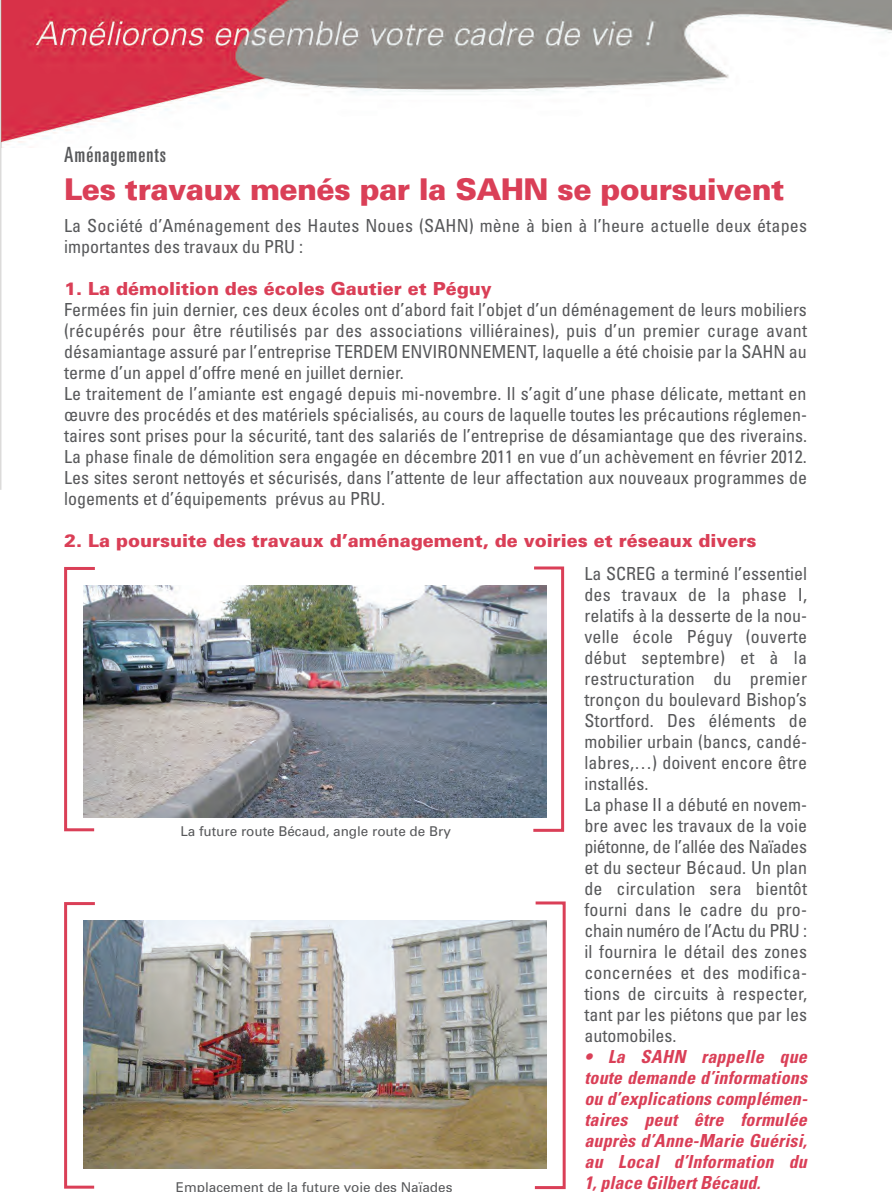
<style>
.page{position:relative;width:892px;height:1192px;background:#fff}
.page>*{position:absolute;margin:0;border:0;box-sizing:border-box;transform-origin:0 0}
.t1{font:900 30px "Univers";letter-spacing:-.02em;color:#da3f57}
.t2{font:ultra-condensed 21px "Univers";letter-spacing:.05em;color:#57585a}
.t3{font:condensed 18px/21px "Univers";color:#57585a}
.t4{font:italic 700 condensed 18px/21px "Univers";letter-spacing:.01em;color:#da3f57;text-align:justify}
.t5{font:900 18px "Univers";color:#da3f57}
.t6{font:13.5px "Univers";color:#57585a}
</style>
<div class="page">
<img style="left:1px;top:0;width:890px;height:147px">
<svg style="left:64px;top:902px;width:34px;height:287px"></svg>
<svg style="left:532px;top:901px;width:34px;height:289px"></svg>
<img style="left:83px;top:921px;width:463px;height:248px">
<svg style="left:64px;top:567px;width:34px;height:265px"></svg>
<svg style="left:530px;top:566px;width:35px;height:266px"></svg>
<img style="left:83px;top:586px;width:463px;height:231px">
<svg style="left:0;top:0;width:1px;height:490px"></svg>
<p class="t2" style="left:64px;top:147px;width:103px">Aménagements</p>
<h1 class="t1" style="left:64px;top:178px;width:721px">Les travaux menés par la SAHN se poursuivent</h1>
<p class="t3" style="left:64px;top:216px;width:744px">La Société d’Aménagement des Hautes Noues (SAHN) mène à bien à l’heure actuelle deux étapes importantes des travaux du PRU :</p>
<p class="t5" style="left:64px;top:282px;width:429px">1. La démolition des écoles Gautier et Péguy</p>
<p class="t3" style="left:64px;top:300px;width:744px">Fermées fin juin dernier, ces deux écoles ont d’abord fait l’objet d’un déménagement de leurs mobiliers (récupérés pour être réutilisés par des associations villiéraines), puis d’un premier curage avant désamiantage assuré par l’entreprise TERDEM ENVIRONNEMENT, laquelle a été choisie par la SAHN au terme d’un appel d’offre mené en juillet dernier.<br>Le traitement de l’amiante est engagé depuis mi-novembre. Il s’agit d’une phase délicate, mettant en œuvre des procédés et des matériels spécialisés, au cours de laquelle toutes les précautions réglemen&shy;taires sont prises pour la sécurité, tant des salariés de l’entreprise de désamiantage que des riverains.<br>La phase finale de démolition sera engagée en décembre 2011 en vue d’un achèvement en février 2012.<br>Les sites seront nettoyés et sécurisés, dans l’attente de leur affectation aux nouveaux programmes de logements et d’équipements prévus au PRU.</p>
<p class="t5" style="left:64px;top:534px;width:694px">2. La poursuite des travaux d’aménagement, de voiries et réseaux divers</p>
<p class="t3" style="left:584px;top:565px;width:224px">La SCREG a terminé l’essentiel des travaux de la phase I, relatifs à la desserte de la nou&shy;velle école Péguy (ouverte début septembre) et à la restructuration du premier tronçon du boulevard Bishop’s<br>Stortford. Des éléments de mobilier urbain (bancs, candé&shy;labres,…) doivent encore être installés.<br>La phase II a débuté en novem&shy;bre avec les travaux de la voie piétonne, de l’allée des Naïades et du secteur Bécaud. Un plan de circulation sera bientôt fourni dans le cadre du pro&shy;chain numéro de l’Actu du PRU : il fournira le détail des zones concernées et des modifica&shy;tions de circuits à respecter, tant par les piétons que par les automobiles.</p>
<p class="t4" style="left:584px;top:1048px;width:224px">• La SAHN rappelle que toute demande d’informations ou d’explications complémen&shy;taires peut être formulée auprès d’Anne-Marie Guérisi, au Local d’Information du 1, place Gilbert Bécaud.</p>
<p class="t6" style="left:180px;top:827px;width:272px">La future route Bécaud, angle route de Bry</p>
<p class="t6" style="left:176px;top:1182px;width:278px">Emplacement de la future voie des Naïades</p>
</div>
